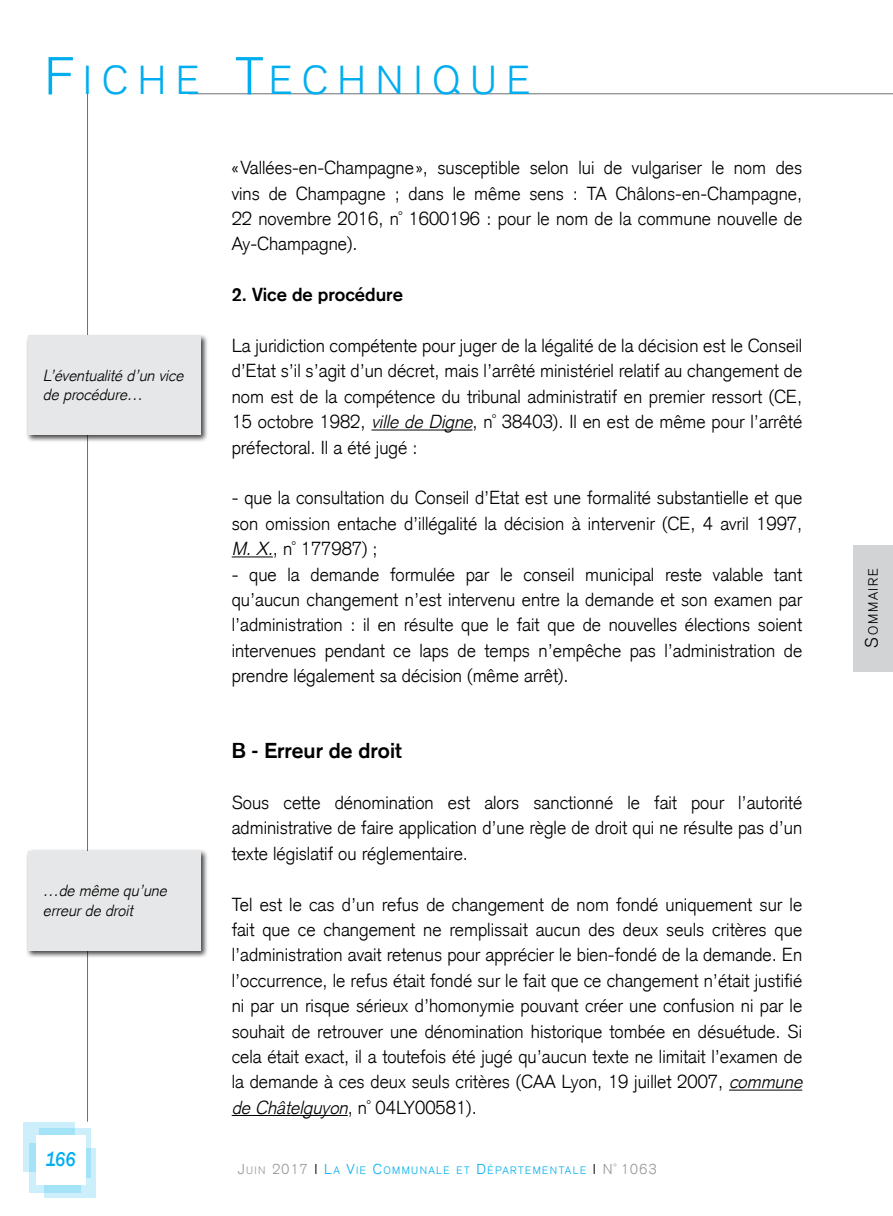
<style>
.page{position:relative;width:893px;height:1216px;background:#fff}
.page>*{position:absolute;margin:0;border:0;box-sizing:border-box;transform-origin:0 0}
.t1{font:300 39.38px "Akzidenz Grotesk";letter-spacing:.255em;color:#00aeef}
.t2{font:700 21px "Akzidenz Grotesk";color:#000}
.t3{font:italic 500 21px "Franklin Gothic";color:#00aeef;scale:.83 1}
.t4{font:300 18.38px/25.4px "Akzidenz Grotesk";color:#000;text-align:justify}
.t5{font:700 18.38px "Akzidenz Grotesk";color:#000}
.t6{font:italic 300 15.75px/19.8px "Akzidenz Grotesk";color:#000}
.t7{font:300 13.12px "Akzidenz Grotesk";color:#000}
.t8{font:300 10.5px "Akzidenz Grotesk";letter-spacing:.135em;color:#00aeef}
.s1{font-size:52.5px}
.s2{font-style:italic}
.s3{font-size:14px;color:#939598}
.s4{color:#939598}
.s5{font-size:14px;color:#000}
.s6{font-size:14px}
.s7{font-size:17.5px}
</style>
<div class="page">
<hr style="left:87px;top:89px;width:1px;height:1032px;background:#6d6e71">
<hr style="left:371px;top:429px;width:101px;height:1px;background:#000">
<hr style="left:232px;top:556px;width:41px;height:1px;background:#000">
<hr style="left:729px;top:1089px;width:73px;height:1px;background:#000">
<hr style="left:232px;top:1114px;width:116px;height:1px;background:#000">
<hr style="left:189px;top:93px;width:704px;height:1px;background:#6d6e71">
<svg style="left:44px;top:1148px;width:52px;height:49px"></svg>
<div style="left:24px;top:1121px;width:51px;height:50px;background:#cdeffb"></div>
<svg style="left:39px;top:1128px;width:51px;height:49px"></svg>
<svg style="left:29px;top:1143px;width:52px;height:49px"></svg>
<div style="left:36px;top:1134px;width:49px;height:50px;background:#fff"></div>
<div style="left:26px;top:334px;width:182px;height:108px;background:#000;opacity:.75"></div>
<div style="left:28px;top:336px;width:173px;height:99px;background:#e6e7e8"></div>
<div style="left:26px;top:849px;width:182px;height:109px;background:#000;opacity:.75"></div>
<div style="left:28px;top:851px;width:173px;height:99px;background:#e6e7e8"></div>
<div style="left:853px;top:545px;width:40px;height:126px;background:#d1d3d4"></div>
<h1 class="t1" style="left:45px;top:55px;width:487px"><span class="s1">F</span>ICHE <span class="s1">T</span>ECHNIQUE</h1>
<p class="t6" style="left:43px;top:365px;width:142px">L’éventualité d’un vice de procédure…</p>
<p class="t6" style="left:43px;top:881px;width:125px">…de même qu’une erreur de droit</p>
<p class="t3" style="left:45px;top:1145px;width:38px">166</p>
<p class="t4" style="left:232px;top:155px;width:572px">«Vallées-en-Champagne», susceptible selon lui de vulgariser le nom des vins de Champagne ; dans le même sens : TA Châlons-en-Champagne, 22 novembre 2016, n° 1600196 : pour le nom de la commune nouvelle de Ay-Champagne).</p>
<p class="t5" style="left:232px;top:283px;width:173px">2. Vice de procédure</p>
<p class="t4" style="left:232px;top:333px;width:572px">La juridiction compétente pour juger de la légalité de la décision est le Conseil d’Etat s’il s’agit d’un décret, mais l’arrêté ministériel relatif au changement de nom est de la compétence du tribunal administratif en premier ressort (CE, 15 octobre 1982, <span class="s2">ville de Digne</span>, n° 38403). Il en est de même pour l’arrêté préfectoral. Il a été jugé :</p>
<p class="t4" style="left:232px;top:485px;width:572px">- que la consultation du Conseil d’Etat est une formalité substantielle et que son omission entache d’illégalité la décision à intervenir (CE, 4 avril 1997, <span class="s2">M. X.</span>, n° 177987) ;</p>
<p class="t4" style="left:232px;top:561px;width:572px">- que la demande formulée par le conseil municipal reste valable tant qu’aucun changement n’est intervenu entre la demande et son examen par l’administration : il en résulte que le fait que de nouvelles élections soient intervenues pendant ce laps de temps n’empêche pas l’administration de prendre légalement sa décision (même arrêt).</p>
<p class="t2" style="left:232px;top:737px;width:172px">B - Erreur de droit</p>
<p class="t4" style="left:232px;top:789px;width:572px">Sous cette dénomination est alors sanctionné le fait pour l’autorité administrative de faire application d’une règle de droit qui ne résulte pas d’un texte législatif ou réglementaire.</p>
<p class="t4" style="left:232px;top:891px;width:572px">Tel est le cas d’un refus de changement de nom fondé uniquement sur le fait que ce changement ne remplissait aucun des deux seuls critères que l’administration avait retenus pour apprécier le bien-fondé de la demande. En l’occurrence, le refus était fondé sur le fait que ce changement n’était justifié ni par un risque sérieux d’homonymie pouvant créer une confusion ni par le souhait de retrouver une dénomination historique tombée en désuétude. Si cela était exact, il a toutefois été jugé qu’aucun texte ne limitait l’examen de la demande à ces deux seuls critères (CAA Lyon, 19 juillet 2007, <span class="s2">commune de Châtelguyon</span>, n° 04LY00581).</p>
<p class="t8" style="left:238px;top:1163px;width:420px"><span class="s3">J</span><span class="s4">UIN</span> <span class="s3">2017</span> <span class="s5">I</span> <span class="s6">L</span>A <span class="s6">V</span>IE <span class="s6">C</span>OMMUNALE ET <span class="s6">D</span>ÉPARTEMENTALE <span class="s5">I</span> <span class="s3">N° 1063</span></p>
<p class="t7" style="left:865px;top:647px;width:81px;rotate:-90deg"><span class="s7">S</span>OMMAIRE</p>
</div>
